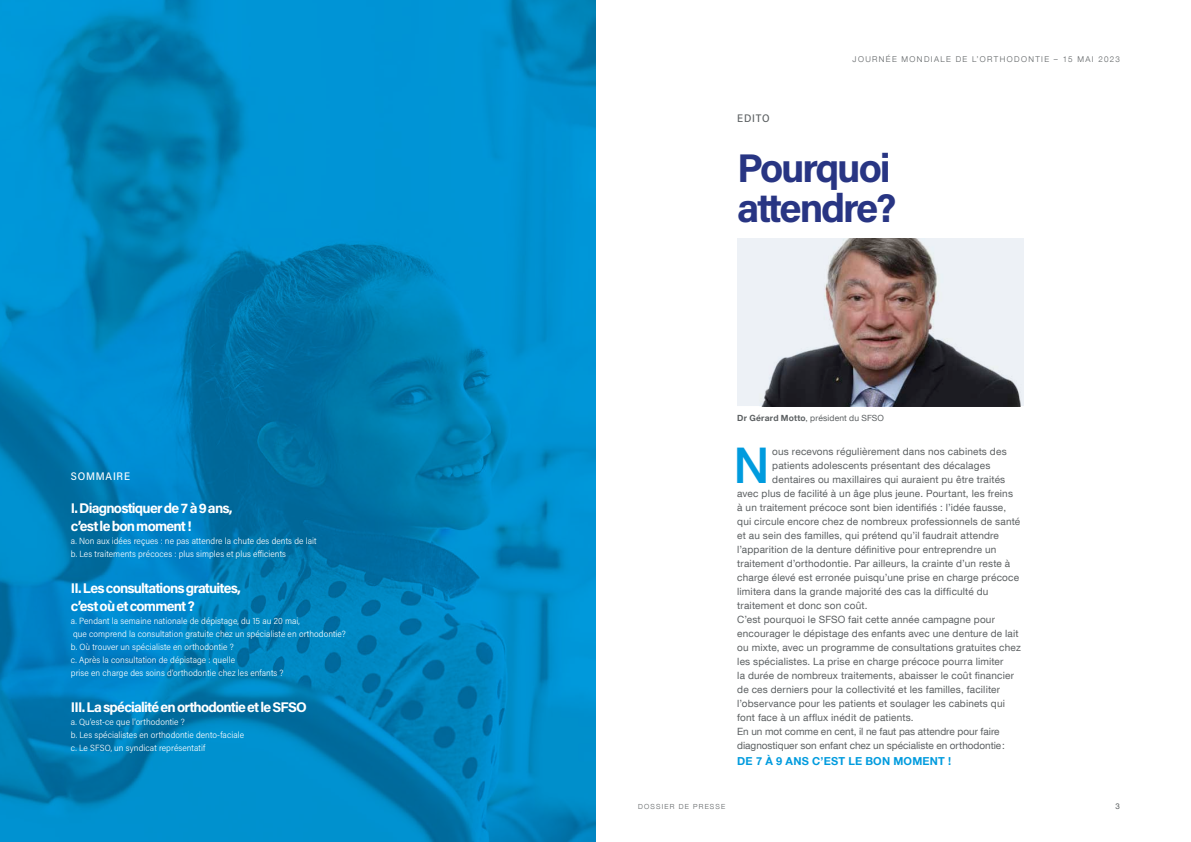
<style>
.page{position:relative;width:1191px;height:842px;background:#fff}
.page>*{position:absolute;margin:0;border:0;box-sizing:border-box;transform-origin:0 0}
.t1{font:500 49.2px "Helvetica Neue LT Com";color:#009bde}
.t2{font:700 40px/40px "Acumin Pro";letter-spacing:-.055em;color:#283583}
.t3{font:700 14px/18px "Acumin Pro";letter-spacing:-.055em;color:#fff}
.t4{font:700 11px "Helvetica Neue LT Com";letter-spacing:.015em;color:#009bde}
.t5{font:11px "Acumin Variable Concept";letter-spacing:.075em;color:#fff}
.t6{font:11px "Acumin Variable Concept";letter-spacing:.07em;color:#5c6062}
.t7{font:10px "Helvetica Neue LT Com";letter-spacing:.015em;color:#5c6062}
.t8{font:10px "Helvetica Neue LT Com";letter-spacing:-.005em;color:#5c6062}
.t9{font:9px/13px "Acumin Variable Concept";letter-spacing:.005em;color:#fff}
.t10{font:8.5px "Helvetica Neue LT Com";letter-spacing:.015em;color:#5c6062}
.t11{font:300 8px "Helvetica Neue LT Com";letter-spacing:.175em;color:#5c6062}
.t12{font:8px "Helvetica Neue LT Com";color:#5c6062}
.t13{font:300 7px "Helvetica Neue LT Com";letter-spacing:.175em;color:#5c6062}
.s1{font-weight:700}
</style>
<div class="page">
<img style="left:0;top:0;width:595px;height:842px">
<img style="left:737px;top:239px;width:286px;height:167px">
<p class="t5" style="left:71px;top:469px;width:61px">SOMMAIRE</p>
<h3 class="t3" style="left:71px;top:498px;width:163px">I. Diagnostiquer de 7 à 9 ans, c’est le bon moment !</h3>
<p class="t9" style="left:71px;top:534px;width:247px">a. Non aux idées reçues : ne pas attendre la chute des dents de lait b. Les traitements précoces : plus simples et plus efficients</p>
<h3 class="t3" style="left:71px;top:578px;width:172px">II. Les consultations gratuites, c’est où et comment ?</h3>
<p class="t9" style="left:71px;top:614px;width:276px">a. Pendant la semaine nationale de dépistage, du 15 au 20 mai,<br>que comprend la consultation gratuite chez un spécialiste en orthodontie? b. Où trouver un spécialiste en orthodontie ?<br>c. Après la consultation de dépistage : quelle<br>prise en charge des soins d’orthodontie chez les enfants ?</p>
<h3 class="t3" style="left:71px;top:697px;width:237px">III. La spécialité en orthodontie et le SFSO</h3>
<p class="t9" style="left:71px;top:715px;width:175px">a. Qu’est-ce que l’orthodontie ?<br>b. Les spécialistes en orthodontie dento-faciale c. Le SFSO, un syndicat représentatif</p>
<p class="t6" style="left:737px;top:111px;width:34px">EDITO</p>
<p class="t11" style="left:852px;top:55px;width:269px">JOURNÉE MONDIALE DE L’ORTHODONTIE – 15 MAI 2023</p>
<h2 class="t2" style="left:737px;top:146px;width:161px">Pourquoi attendre?</h2>
<p class="t10" style="left:737px;top:413px;width:148px"><span class="s1">Dr Gérard Motto</span>, président du SFSO</p>
<h1 class="t1" style="left:734px;top:436px;width:37px">N</h1>
<p class="t7" style="left:772px;top:445px;width:236px">ous recevons régulièrement dans nos cabinets des</p>
<p class="t7" style="left:772px;top:459px;width:219px">patients adolescents présentant des décalages</p>
<p class="t7" style="left:772px;top:473px;width:234px">dentaires ou maxillaires qui auraient pu être traités</p>
<p class="t7" style="left:737px;top:487px;width:277px">avec plus de facilité à un âge plus jeune. Pourtant, les freins</p>
<p class="t7" style="left:737px;top:501px;width:270px">à un traitement précoce sont bien identifiés : l’idée fausse,</p>
<p class="t7" style="left:737px;top:515px;width:284px">qui circule encore chez de nombreux professionnels de santé</p>
<p class="t7" style="left:737px;top:529px;width:263px">et au sein des familles, qui prétend qu’il faudrait attendre</p>
<p class="t7" style="left:737px;top:543px;width:261px">l’apparition de la denture définitive pour entreprendre un</p>
<p class="t7" style="left:737px;top:557px;width:274px">traitement d’orthodontie. Par ailleurs, la crainte d’un reste à</p>
<p class="t7" style="left:737px;top:571px;width:283px">charge élevé est erronée puisqu’une prise en charge précoce</p>
<p class="t7" style="left:737px;top:585px;width:253px">limitera dans la grande majorité des cas la difficulté du</p>
<p class="t7" style="left:737px;top:599px;width:132px">traitement et donc son coût.</p>
<p class="t7" style="left:737px;top:613px;width:259px">C’est pourquoi le SFSO fait cette année campagne pour</p>
<p class="t7" style="left:737px;top:627px;width:283px">encourager le dépistage des enfants avec une denture de lait</p>
<p class="t7" style="left:737px;top:641px;width:285px">ou mixte, avec un programme de consultations gratuites chez</p>
<p class="t7" style="left:737px;top:655px;width:268px">les spécialistes. La prise en charge précoce pourra limiter</p>
<p class="t7" style="left:737px;top:669px;width:278px">la durée de nombreux traitements, abaisser le coût financier</p>
<p class="t7" style="left:737px;top:683px;width:264px">de ces derniers pour la collectivité et les familles, faciliter</p>
<p class="t7" style="left:737px;top:697px;width:269px">l’observance pour les patients et soulager les cabinets qui</p>
<p class="t7" style="left:737px;top:711px;width:178px">font face à un afflux inédit de patients.</p>
<p class="t8" style="left:737px;top:725px;width:264px">En un mot comme en cent, il ne faut pas attendre pour faire</p>
<p class="t8" style="left:737px;top:739px;width:269px">diagnostiquer son enfant chez un spécialiste en orthodontie:</p>
<p class="t4" style="left:737px;top:754px;width:215px">DE 7 À 9 ANS C’EST LE BON MOMENT !</p>
<p class="t13" style="left:638px;top:803px;width:89px">DOSSIER DE PRESSE</p>
<p class="t12" style="left:1115px;top:801px;width:6px">3</p>
</div>
